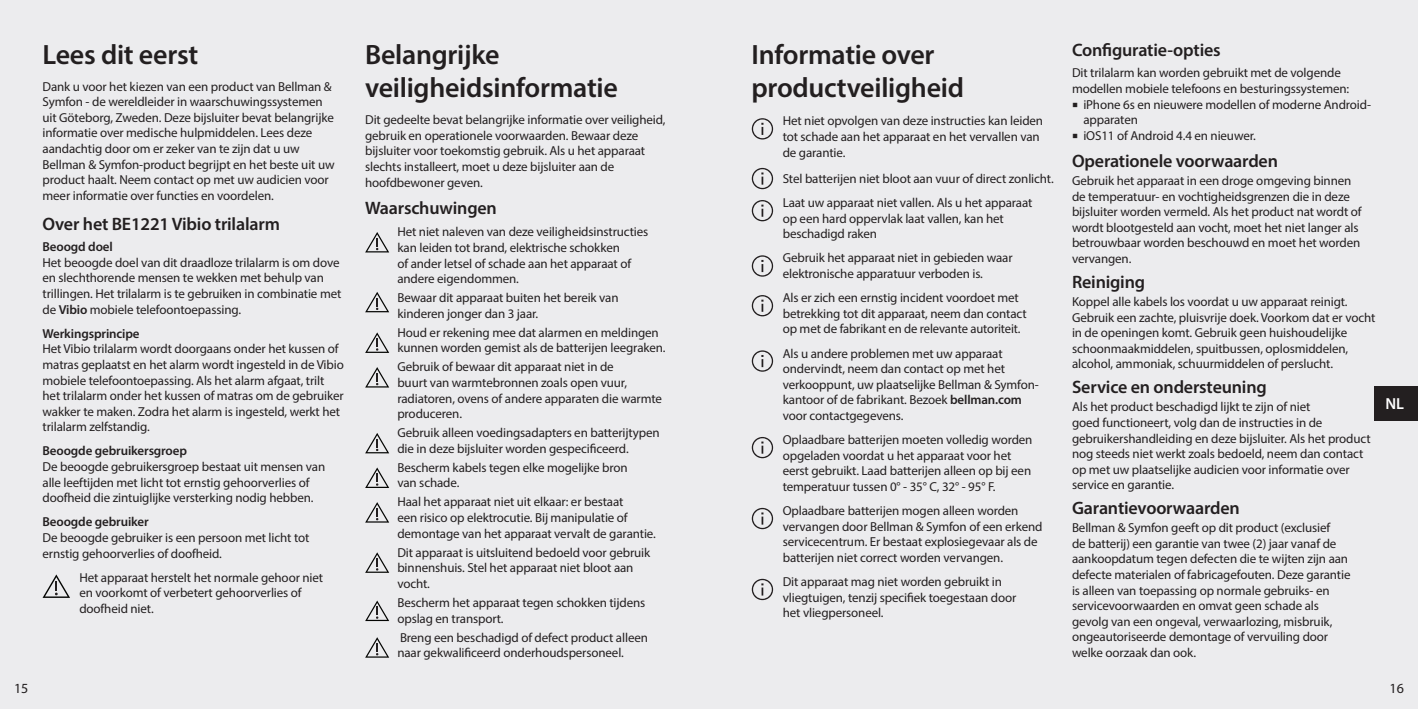
<style>
.page{position:relative;width:1418px;height:709px;background:#fff}
.page>*{position:absolute;margin:0;border:0;box-sizing:border-box;transform-origin:0 0}
.t1{font:600 28px/33.6px "Myriad Pro";letter-spacing:-.01em;color:#231f20}
.t2{font:600 18px "Myriad Pro";letter-spacing:-.01em;color:#231f20}
.t3{font:600 16px "Myriad Pro";color:#fff}
.t4{font:14px "Myriad Pro";color:#231f20}
.t5{font:13px/15.6px "Myriad Pro";letter-spacing:-.01em;color:#231f20}
.t6{font:600 13px "Myriad Pro";letter-spacing:-.01em;color:#231f20}
.s1{font-weight:600}
</style>
<div class="page">
<div style="left:0;top:0;width:1417px;height:709px;background:#ececee"></div>
<div style="left:1373px;top:386px;width:44px;height:34px;background:#231f20"></div>
<svg style="left:43px;top:574px;width:27px;height:24px"></svg>
<svg style="left:365px;top:232px;width:24px;height:20px"></svg>
<svg style="left:365px;top:292px;width:24px;height:20px"></svg>
<svg style="left:365px;top:332px;width:24px;height:21px"></svg>
<svg style="left:365px;top:367px;width:24px;height:20px"></svg>
<svg style="left:365px;top:433px;width:24px;height:20px"></svg>
<svg style="left:365px;top:467px;width:24px;height:21px"></svg>
<svg style="left:365px;top:502px;width:24px;height:20px"></svg>
<svg style="left:365px;top:552px;width:24px;height:21px"></svg>
<svg style="left:365px;top:600px;width:24px;height:21px"></svg>
<svg style="left:365px;top:637px;width:24px;height:20px"></svg>
<svg style="left:751px;top:118px;width:22px;height:21px"></svg>
<svg style="left:751px;top:168px;width:22px;height:21px"></svg>
<svg style="left:751px;top:200px;width:22px;height:21px"></svg>
<svg style="left:751px;top:255px;width:22px;height:22px"></svg>
<svg style="left:751px;top:295px;width:22px;height:21px"></svg>
<svg style="left:751px;top:350px;width:22px;height:22px"></svg>
<svg style="left:751px;top:437px;width:22px;height:21px"></svg>
<svg style="left:751px;top:508px;width:22px;height:21px"></svg>
<svg style="left:751px;top:579px;width:22px;height:21px"></svg>
<p class="t1" style="left:43px;top:37px;width:157px">Lees dit eerst</p>
<p class="t5" style="left:43px;top:78px;width:294px">Dank u voor het kiezen van een product van Bellman &amp; Symfon - de wereldleider in waarschuwingssystemen uit Göteborg, Zweden. Deze bijsluiter bevat belangrijke informatie over medische hulpmiddelen. Lees deze aandachtig door om er zeker van te zijn dat u uw Bellman &amp; Symfon-product begrijpt en het beste uit uw product haalt. Neem contact op met uw audicien voor meer informatie over functies en voordelen.</p>
<p class="t2" style="left:43px;top:212px;width:239px">Over het BE1221 Vibio trilalarm</p>
<p class="t6" style="left:43px;top:238px;width:72px">Beoogd doel</p>
<p class="t5" style="left:43px;top:254px;width:300px">Het beoogde doel van dit draadloze trilalarm is om dove en slechthorende mensen te wekken met behulp van trillingen. Het trilalarm is te gebruiken in combinatie met de <span class="s1">Vibio</span> mobiele telefoontoepassing.</p>
<p class="t6" style="left:43px;top:325px;width:99px">Werkingsprincipe</p>
<p class="t5" style="left:43px;top:341px;width:303px">Het Vibio trilalarm wordt doorgaans onder het kussen of matras geplaatst en het alarm wordt ingesteld in de Vibio mobiele telefoontoepassing. Als het alarm afgaat, trilt het trilalarm onder het kussen of matras om de gebruiker wakker te maken. Zodra het alarm is ingesteld, werkt het trilalarm zelfstandig.</p>
<p class="t6" style="left:43px;top:443px;width:146px">Beoogde gebruikersgroep</p>
<p class="t5" style="left:43px;top:458px;width:284px">De beoogde gebruikersgroep bestaat uit mensen van alle leeftijden met licht tot ernstig gehoorverlies of doofheid die zintuiglijke versterking nodig hebben.</p>
<p class="t6" style="left:43px;top:514px;width:108px">Beoogde gebruiker</p>
<p class="t5" style="left:43px;top:529px;width:268px">De beoogde gebruiker is een persoon met licht tot ernstig gehoorverlies of doofheid.</p>
<p class="t5" style="left:79px;top:569px;width:245px">Het apparaat herstelt het normale gehoor niet en voorkomt of verbetert gehoorverlies of doofheid niet.</p>
<p class="t1" style="left:365px;top:37px;width:254px">Belangrijke veiligheidsinformatie</p>
<p class="t5" style="left:365px;top:112px;width:302px">Dit gedeelte bevat belangrijke informatie over veiligheid, gebruik en operationele voorwaarden. Bewaar deze bijsluiter voor toekomstig gebruik. Als u het apparaat slechts installeert, moet u deze bijsluiter aan de hoofdbewoner geven.</p>
<p class="t2" style="left:365px;top:196px;width:133px">Waarschuwingen</p>
<p class="t5" style="left:397px;top:224px;width:252px">Het niet naleven van deze veiligheidsinstructies kan leiden tot brand, elektrische schokken<br>of ander letsel of schade aan het apparaat of andere eigendommen.</p>
<p class="t5" style="left:397px;top:290px;width:223px">Bewaar dit apparaat buiten het bereik van kinderen jonger dan 3 jaar.</p>
<p class="t5" style="left:397px;top:324px;width:270px">Houd er rekening mee dat alarmen en meldingen kunnen worden gemist als de batterijen leegraken.</p>
<p class="t5" style="left:397px;top:359px;width:266px">Gebruik of bewaar dit apparaat niet in de<br>buurt van warmtebronnen zoals open vuur, radiatoren, ovens of andere apparaten die warmte produceren.</p>
<p class="t5" style="left:397px;top:425px;width:264px">Gebruik alleen voedingsadapters en batterijtypen die in deze bijsluiter worden gespecificeerd.</p>
<p class="t5" style="left:397px;top:459px;width:232px">Bescherm kabels tegen elke mogelijke bron van schade.</p>
<p class="t5" style="left:397px;top:494px;width:260px">Haal het apparaat niet uit elkaar: er bestaat<br>een risico op elektrocutie. Bij manipulatie of demontage van het apparaat vervalt de garantie.</p>
<p class="t5" style="left:397px;top:544px;width:254px">Dit apparaat is uitsluitend bedoeld voor gebruik binnenshuis. Stel het apparaat niet bloot aan vocht.</p>
<p class="t5" style="left:397px;top:594px;width:249px">Bescherm het apparaat tegen schokken tijdens opslag en transport.</p>
<p class="t5" style="left:397px;top:629px;width:252px">Breng een beschadigd of defect product alleen naar gekwalificeerd onderhoudspersoneel.</p>
<p class="t1" style="left:751px;top:37px;width:214px">Informatie over productveiligheid</p>
<p class="t5" style="left:782px;top:113px;width:262px">Het niet opvolgen van deze instructies kan leiden tot schade aan het apparaat en het vervallen van de garantie.</p>
<p class="t5" style="left:782px;top:171px;width:272px">Stel batterijen niet bloot aan vuur of direct zonlicht.</p>
<p class="t5" style="left:782px;top:195px;width:251px">Laat uw apparaat niet vallen. Als u het apparaat op een hard oppervlak laat vallen, kan het beschadigd raken</p>
<p class="t5" style="left:782px;top:250px;width:231px">Gebruik het apparaat niet in gebieden waar elektronische apparatuur verboden is.</p>
<p class="t5" style="left:782px;top:290px;width:245px">Als er zich een ernstig incident voordoet met betrekking tot dit apparaat, neem dan contact op met de fabrikant en de relevante autoriteit.</p>
<p class="t5" style="left:782px;top:345px;width:258px">Als u andere problemen met uw apparaat ondervindt, neem dan contact op met het verkooppunt, uw plaatselijke Bellman &amp; Symfon&shy;kantoor of de fabrikant. Bezoek <span class="s1">bellman.com </span>voor contactgegevens.</p>
<p class="t5" style="left:782px;top:431px;width:251px">Oplaadbare batterijen moeten volledig worden opgeladen voordat u het apparaat voor het eerst gebruikt. Laad batterijen alleen op bij een temperatuur tussen 0° - 35° C, 32° - 95° F.</p>
<p class="t5" style="left:782px;top:502px;width:261px">Oplaadbare batterijen mogen alleen worden vervangen door Bellman &amp; Symfon of een erkend servicecentrum. Er bestaat explosiegevaar als de batterijen niet correct worden vervangen.</p>
<p class="t5" style="left:782px;top:573px;width:235px">Dit apparaat mag niet worden gebruikt in vliegtuigen, tenzij specifiek toegestaan door het vliegpersoneel.</p>
<p class="t2" style="left:1071px;top:39px;width:150px">Configuratie-opties</p>
<p class="t5" style="left:1071px;top:65px;width:279px">Dit trilalarm kan worden gebruikt met de volgende modellen mobiele telefoons en besturingssystemen:</p>
<p class="t5" style="left:1083px;top:96px;width:289px;text-indent:-11px">○ iPhone 6s en nieuwere modellen of moderne Android&shy;apparaten</p>
<p class="t5" style="left:1071px;top:127px;width:185px">○ iOS11 of Android 4.4 en nieuwer.</p>
<p class="t2" style="left:1071px;top:149px;width:207px">Operationele voorwaarden</p>
<p class="t5" style="left:1071px;top:173px;width:291px">Gebruik het apparaat in een droge omgeving binnen de temperatuur- en vochtigheidsgrenzen die in deze bijsluiter worden vermeld. Als het product nat wordt of wordt blootgesteld aan vocht, moet het niet langer als betrouwbaar worden beschouwd en moet het worden vervangen.</p>
<p class="t2" style="left:1071px;top:270px;width:75px">Reiniging</p>
<p class="t5" style="left:1071px;top:293px;width:305px">Koppel alle kabels los voordat u uw apparaat reinigt.<br>Gebruik een zachte, pluisvrije doek. Voorkom dat er vocht in de openingen komt. Gebruik geen huishoudelijke schoonmaakmiddelen, spuitbussen, oplosmiddelen, alcohol, ammoniak, schuurmiddelen of perslucht.</p>
<p class="t2" style="left:1071px;top:375px;width:196px">Service en ondersteuning</p>
<p class="t5" style="left:1071px;top:399px;width:300px">Als het product beschadigd lijkt te zijn of niet<br>goed functioneert, volg dan de instructies in de gebruikershandleiding en deze bijsluiter. Als het product nog steeds niet werkt zoals bedoeld, neem dan contact op met uw plaatselijke audicien voor informatie over service en garantie.</p>
<p class="t2" style="left:1071px;top:496px;width:169px">Garantievoorwaarden</p>
<p class="t5" style="left:1071px;top:520px;width:280px">Bellman &amp; Symfon geeft op dit product (exclusief<br>de batterij) een garantie van twee (2) jaar vanaf de aankoopdatum tegen defecten die te wijten zijn aan defecte materialen of fabricagefouten. Deze garantie is alleen van toepassing op normale gebruiks- en servicevoorwaarden en omvat geen schade als gevolg van een ongeval, verwaarlozing, misbruik, ongeautoriseerde demontage of vervuiling door welke oorzaak dan ook.</p>
<p class="t3" style="left:1385px;top:394px;width:20px">NL</p>
<p class="t4" style="left:14px;top:679px;width:16px">15</p>
<p class="t4" style="left:1389px;top:679px;width:16px">16</p>
</div>
